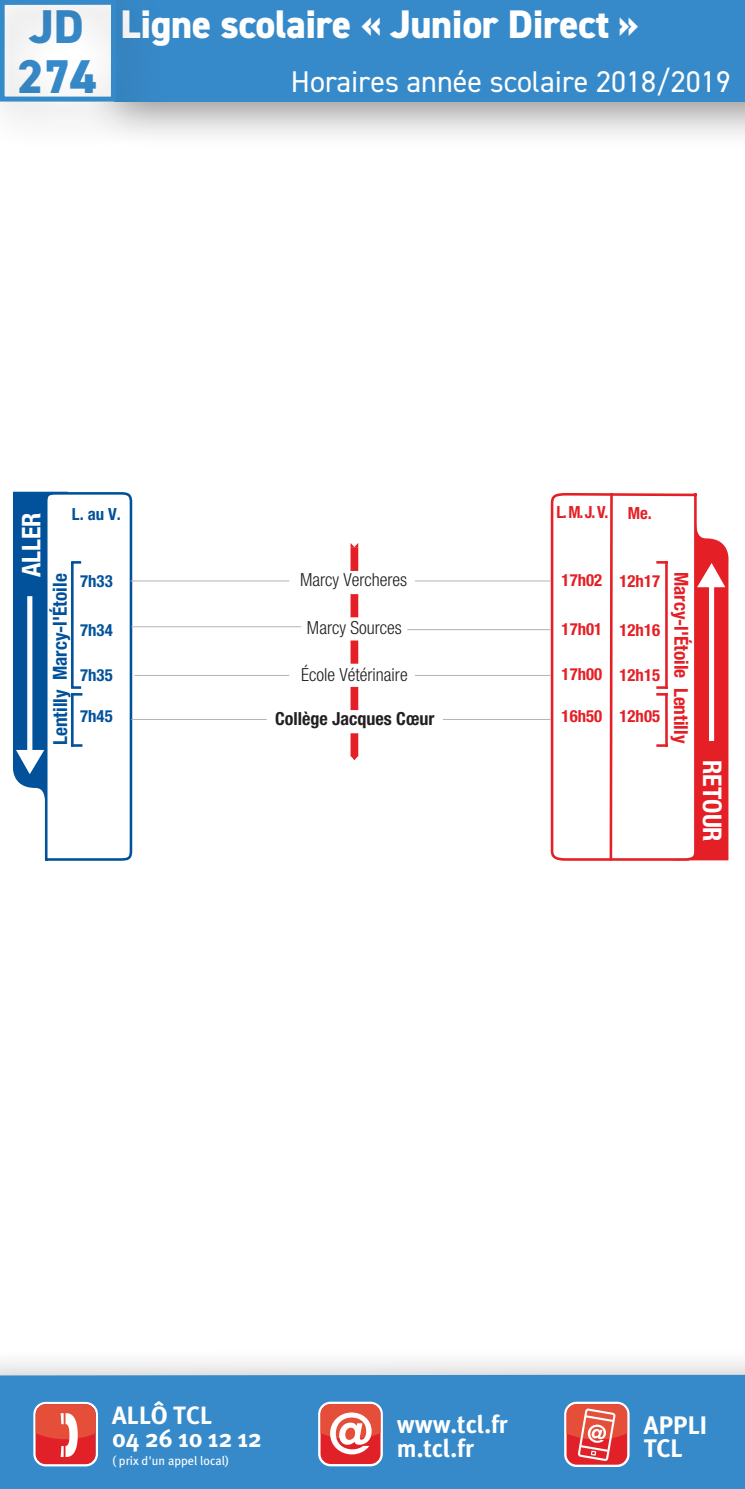
<style>
.page{position:relative;width:745px;height:1489px;background:#fff}
.page>*{position:absolute;margin:0;border:0;box-sizing:border-box;transform-origin:0 0}
.t1{font:800 47.5px "DIN2014";color:#378ac9}
.t2{font:800 40px "DIN2014";letter-spacing:-.01em;color:#fff}
.t3{font:30px "DIN2014";color:#fff}
.t4{font:700 condensed 25.75px "Helvetica Neue LT Com";color:#fff}
.t5{font:700 25.25px/23.8px "Meta Plus";letter-spacing:-.005em;color:#fff}
.t6{font:700 25px/23.2px "Meta Plus";color:#fff}
.t7{font:700 condensed 19.25px "Helvetica Neue LT Com";color:#01529a}
.t8{font:700 condensed 19.25px "Helvetica Neue LT Com";color:#e41f25}
.t9{font:300 condensed 18px "Helvetica Neue LT Com";color:#231f20}
.t10{font:700 condensed 18px "Helvetica Neue LT Com";color:#231f20}
.t11{font:700 condensed 16.75px "Helvetica Neue LT Com";color:#e41f25}
.t12{font:700 condensed 16.75px "Helvetica Neue LT Com";color:#01529a}
.t13{font:12.5px "Meta Plus";color:#fff}
.s1{font-size:47.5px;color:#378ac9}
</style>
<div class="page">
<div style="left:85px;top:0;width:659px;height:150px;background:#231f20;opacity:.5"></div>
<div style="left:113px;top:0;width:631px;height:102px;background:#378ac9"></div>
<div style="left:0;top:1346px;width:744px;height:142px;background:#231f20;opacity:.5"></div>
<div style="left:0;top:1374px;width:744px;height:114px;background:#378ac9"></div>
<svg style="left:33px;top:1401px;width:65px;height:65px"></svg>
<svg style="left:318px;top:1401px;width:64px;height:65px"></svg>
<div style="left:320px;top:1403px;width:60px;height:60px;background:#e12127;border-radius:10px"></div>
<svg style="left:320px;top:1403px;width:60px;height:51px"></svg>
<svg style="left:563px;top:1401px;width:66px;height:65px"></svg>
<div style="left:566px;top:1403px;width:60px;height:61px;background:#e12127;border-radius:10px"></div>
<svg style="left:566px;top:1403px;width:60px;height:57px"></svg>
<svg style="left:697px;top:530px;width:31px;height:330px;background:#e73e44"></svg>
<svg style="left:549px;top:493px;width:148px;height:367px"></svg>
<hr style="left:134px;top:675px;width:155px;height:1px;background:#b2b3b7">
<hr style="left:414px;top:675px;width:136px;height:1px;background:#b2b3b7">
<hr style="left:131px;top:626px;width:170px;height:1px;background:#b2b3b7">
<hr style="left:407px;top:629px;width:143px;height:1px;background:#b2b3b7">
<hr style="left:130px;top:580px;width:159px;height:1px;background:#b2b3b7">
<hr style="left:414px;top:580px;width:136px;height:1px;background:#b2b3b7">
<hr style="left:131px;top:719px;width:135px;height:1px;background:#b2b3b7">
<hr style="left:442px;top:719px;width:108px;height:1px;background:#b2b3b7">
<svg style="left:13px;top:491px;width:120px;height:369px"></svg>
<hr style="left:664px;top:562px;width:3px;height:125px;background:#e41f25">
<svg style="left:657px;top:561px;width:9px;height:2px"></svg>
<hr style="left:664px;top:694px;width:3px;height:51px;background:#e41f25">
<svg style="left:657px;top:744px;width:9px;height:2px"></svg>
<svg style="left:657px;top:686px;width:9px;height:9px"></svg>
<hr style="left:609px;top:494px;width:3px;height:365px;background:#e41f25">
<svg style="left:350px;top:543px;width:8px;height:217px"></svg>
<div style="left:0;top:0;width:165px;height:150px;background:#231f20;opacity:.5"></div>
<div style="left:0;top:0;width:116px;height:102px;border:5px solid #378ac9"></div>
<h2 class="t2" style="left:29px;top:-2px;width:611px"><span class="s1">JD</span> Ligne scolaire « Junior Direct »</h2>
<h1 class="t1" style="left:17px;top:45px;width:81px">274</h1>
<h3 class="t3" style="left:291px;top:63px;width:441px">Horaires année scolaire 2018/2019</h3>
<h3 class="t4" style="left:16px;top:577px;width:66px;rotate:-90deg">ALLER</h3>
<p class="t12" style="left:72px;top:504px;width:50px">L. au V.</p>
<p class="t11" style="left:556px;top:502px;width:97px">L. M. J. V. Me.</p>
<p class="t7" style="left:48px;top:680px;width:108px;rotate:-90deg">Marcy-l'Étoile</p>
<p class="t7" style="left:49px;top:745px;width:57px;rotate:-90deg">Lentilly</p>
<p class="t12" style="left:80px;top:571px;width:34px">7h33</p>
<p class="t12" style="left:80px;top:620px;width:34px">7h34</p>
<p class="t12" style="left:80px;top:665px;width:34px">7h35</p>
<p class="t12" style="left:80px;top:706px;width:34px">7h45</p>
<p class="t9" style="left:300px;top:569px;width:109px">Marcy Vercheres</p>
<p class="t9" style="left:307px;top:617px;width:96px">Marcy Sources</p>
<p class="t9" style="left:301px;top:663px;width:108px">École Vétérinaire</p>
<p class="t10" style="left:275px;top:708px;width:161px">Collège Jacques Cœur</p>
<p class="t11" style="left:561px;top:570px;width:42px">17h02</p>
<p class="t11" style="left:561px;top:619px;width:42px">17h01</p>
<p class="t11" style="left:561px;top:664px;width:42px">17h00</p>
<p class="t11" style="left:619px;top:571px;width:42px">12h17</p>
<p class="t11" style="left:619px;top:620px;width:42px">12h16</p>
<p class="t11" style="left:619px;top:665px;width:42px">12h15</p>
<p class="t11" style="left:561px;top:706px;width:100px">16h50 12h05</p>
<p class="t8" style="left:692px;top:571px;width:173px;rotate:90deg">Marcy-l'Étoile Lentilly</p>
<h3 class="t4" style="left:727px;top:760px;width:83px;rotate:90deg">RETOUR</h3>
<h3 class="t6" style="left:112px;top:1403px;width:151px">ALLÔ TCL<br>04 26 10 12 12</h3>
<p class="t13" style="left:112px;top:1453px;width:119px">( prix d'un appel local)</p>
<h3 class="t6" style="left:396px;top:1412px;width:112px">www.tcl.fr m.tcl.fr</h3>
<h3 class="t5" style="left:643px;top:1412px;width:65px">APPLI<br>TCL</h3>
</div>
